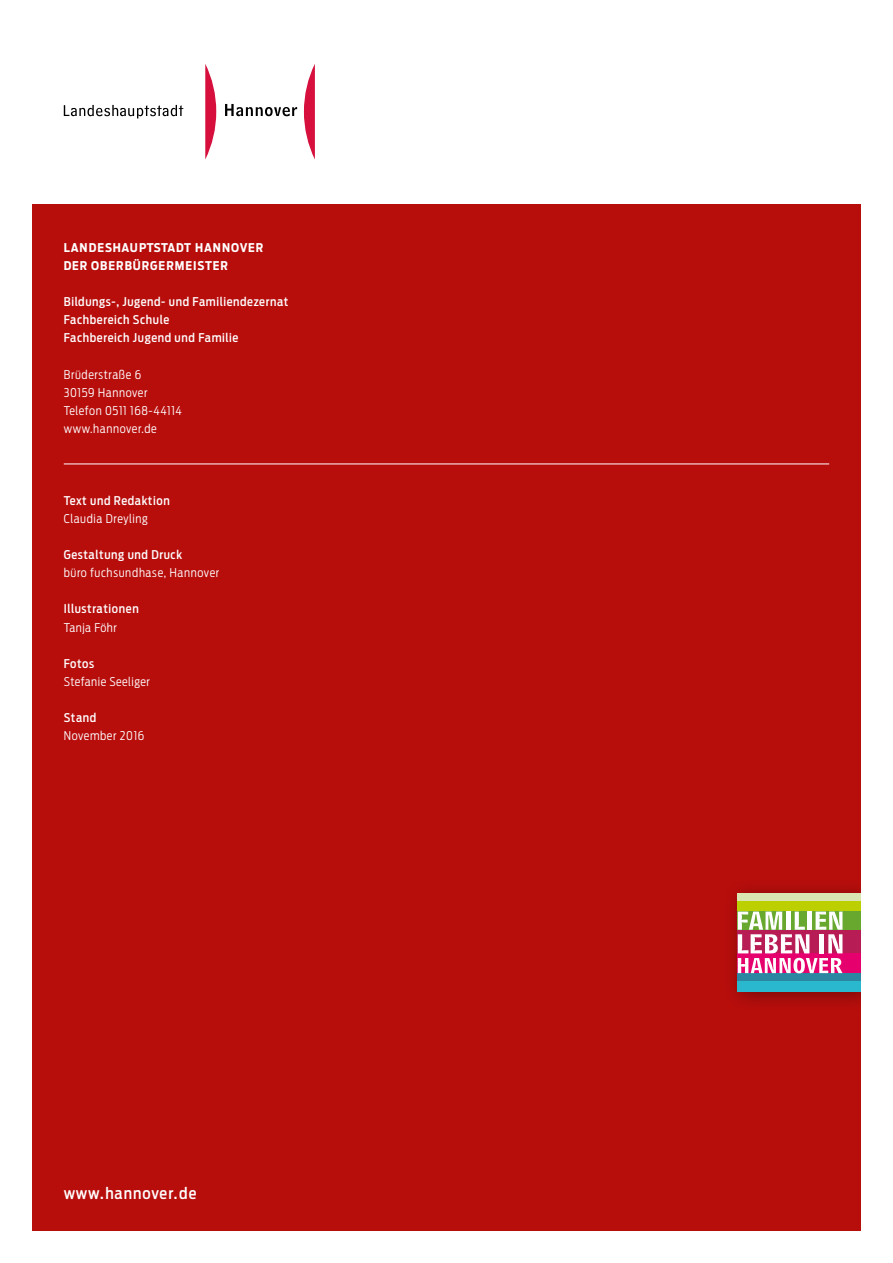
<style>
.page{position:relative;width:893px;height:1263px;background:#fff}
.page>*{position:absolute;margin:0;border:0;box-sizing:border-box;transform-origin:0 0}
.t1{font:500 15.75px "Antenna Cond";letter-spacing:.055em;color:#fff}
.t2{font:500 12px/18px "Antenna Cond";letter-spacing:.05em;color:#fff}
.t3{font:300 12px/18px "Antenna Cond";letter-spacing:.05em;color:#fff}
.t4{font:700 12px/18px "Antenna Cond";letter-spacing:.075em;color:#fff}
</style>
<div class="page">
<svg style="left:304px;top:64px;width:11px;height:95px"></svg>
<svg style="left:205px;top:64px;width:11px;height:95px"></svg>
<svg style="left:225px;top:104px;width:72px;height:12px"></svg>
<svg style="left:64px;top:105px;width:119px;height:13px"></svg>
<div style="left:32px;top:204px;width:829px;height:1027px;background:#b70e0c"></div>
<div style="left:724px;top:879px;width:157px;height:132px;background:#000;opacity:.35"></div>
<div style="left:738px;top:980px;width:123px;height:12px;background:#29b8ce"></div>
<div style="left:738px;top:900px;width:123px;height:11px;background:#bccf00"></div>
<div style="left:738px;top:893px;width:123px;height:7px;background:#d9e6b1"></div>
<div style="left:738px;top:930px;width:123px;height:23px;background:#b71c54"></div>
<div style="left:738px;top:953px;width:123px;height:20px;background:#e6006d"></div>
<div style="left:738px;top:973px;width:123px;height:7px;background:#2a86a1"></div>
<div style="left:738px;top:911px;width:123px;height:19px;background:#69a82f"></div>
<svg style="left:738px;top:911px;width:104px;height:62px"></svg>
<div style="left:861px;top:0;width:32px;height:1263px;background:#fff"></div>
<hr style="left:64px;top:464px;width:765px;height:1px;background:#fff">
<p class="t4" style="left:64px;top:239px;width:201px">LANDESHAUPTSTADT HANNOVER<br>DER OBERBÜRGERMEISTER</p>
<p class="t2" style="left:64px;top:293px;width:226px">Bildungs-, Jugend- und Familiendezernat<br>Fachbereich Schule<br>Fachbereich Jugend und Familie</p>
<p class="t3" style="left:64px;top:365px;width:120px">Brüderstraße 6<br>30159 Hannover<br>Telefon 0511 168-44114 www.hannover.de</p>
<p class="t2" style="left:64px;top:492px;width:108px">Text und Redaktion</p>
<p class="t3" style="left:64px;top:510px;width:86px">Claudia Dreyling</p>
<p class="t2" style="left:64px;top:546px;width:120px">Gestaltung und Druck</p>
<p class="t3" style="left:64px;top:564px;width:157px">büro fuchsundhase, Hannover</p>
<p class="t2" style="left:64px;top:600px;width:76px">Illustrationen</p>
<p class="t3" style="left:64px;top:618px;width:55px">Tanja Föhr</p>
<p class="t2" style="left:64px;top:654px;width:32px">Fotos</p>
<p class="t3" style="left:64px;top:672px;width:88px">Stefanie Seeliger</p>
<p class="t2" style="left:64px;top:708px;width:34px">Stand</p>
<p class="t3" style="left:64px;top:727px;width:82px">November 2016</p>
<h1 class="t1" style="left:64px;top:1184px;width:134px">www.hannover.de</h1>
</div>
